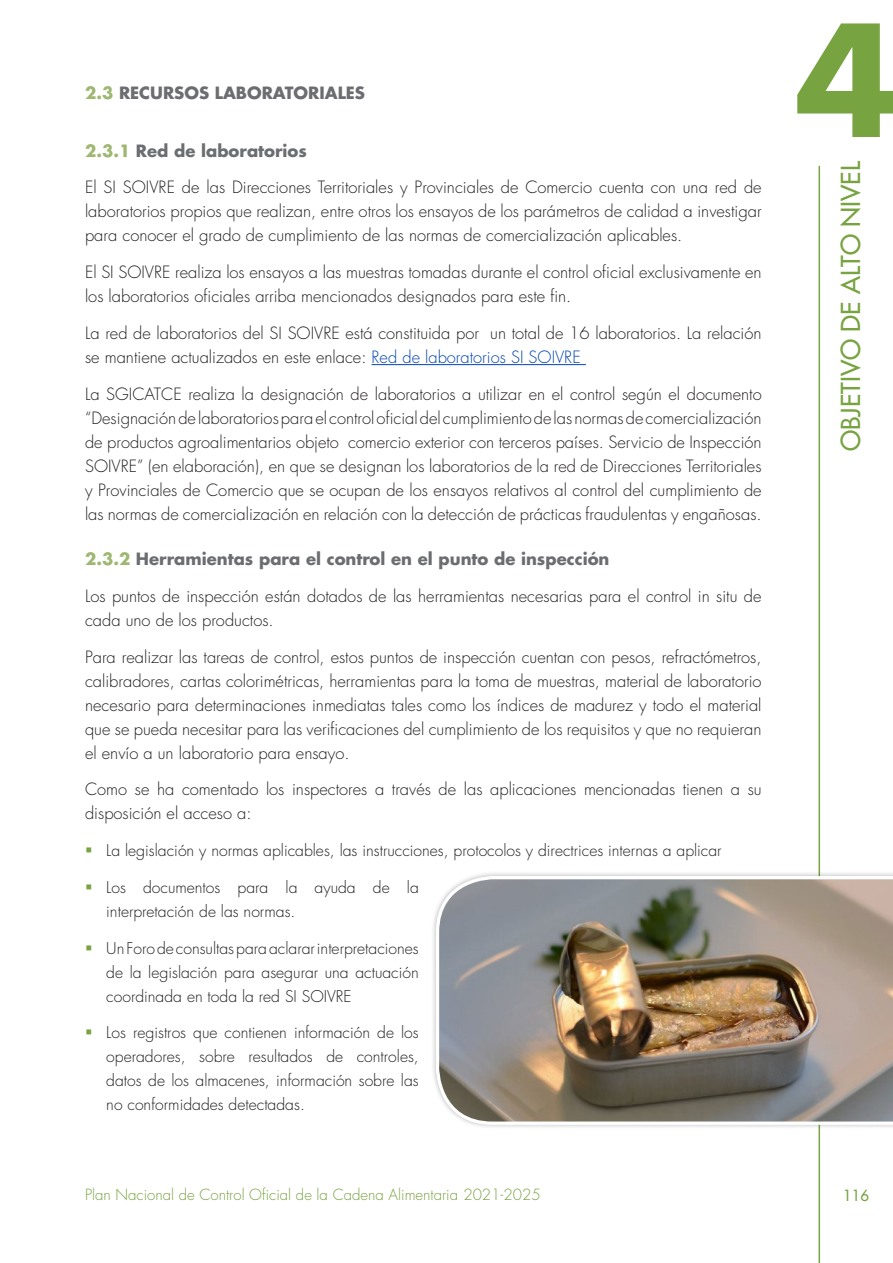
<style>
.page{position:relative;width:893px;height:1263px;background:#fff}
.page>*{position:absolute;margin:0;border:0;box-sizing:border-box;transform-origin:0 0}
.t1{font:700 150.6px "Futura Std";color:#78a341}
.t2{font:500 25.5px "Futura Std";color:#78a341}
.t3{font:300 16.5px/24px "Futura Std";color:#231f20}
.LADILLO_3{font:700 16.5px "Futura Std";color:#6c6d70}
.LADILLO_2_OK{font:700 16.5px "Futura Std";color:#6c6d70}
.t4{font:300 15.75px/24px "Futura Std";color:#231f20;text-align:justify}
.t5{font:300 15px "Futura Std";color:#78a341}
.t6{font:500 15px "Futura Std";color:#78a341}
.s1{color:#9eb771}
.s2{color:#0044ae}
</style>
<div class="page">
<hr style="left:819px;top:166px;width:1px;height:1097px;background:#78a341">
<hr style="left:372px;top:364px;width:214px;height:1px;background:#0044ae">
<div style="left:431px;top:871px;width:462px;height:259px;background:#231f20;opacity:.3"></div>
<img style="left:436px;top:876px;width:457px;height:249px">
<p class="LADILLO_2_OK" style="left:85px;top:81px;width:282px"><span class="s1">2.3</span> RECURSOS LABORATORIALES</p>
<p class="LADILLO_3" style="left:85px;top:140px;width:223px"><span class="s1">2.3.1</span> Red de laboratorios</p>
<p class="t3" style="left:85px;top:176px;width:678px;text-align:justify">El SI SOIVRE de las Direcciones Territoriales y Provinciales de Comercio cuenta con una red de laboratorios propios que realizan, entre otros los ensayos de los parámetros de calidad a investigar para conocer el grado de cumplimiento de las normas de comercialización aplicables.</p>
<p class="t3" style="left:85px;top:261px;width:678px">El SI SOIVRE realiza los ensayos a las muestras tomadas durante el control oficial exclusivamente en los laboratorios oficiales arriba mencionados designados para este fin.</p>
<p class="t3" style="left:85px;top:321px;width:678px">La red de laboratorios del SI SOIVRE está constituida por un total de 16 laboratorios. La relación se mantiene actualizados en este enlace: <span class="s2">Red de laboratorios SI SOIVRE</span></p>
<p class="t3" style="left:85px;top:382px;width:678px;text-align:justify">La SGICATCE realiza la designación de laboratorios a utilizar en el control según el documento “Designación de laboratorios para el control oficial del cumplimiento de las normas de comercialización de productos agroalimentarios objeto comercio exterior con terceros países. Servicio de Inspección SOIVRE” (en elaboración), en que se designan los laboratorios de la red de Direcciones Territoriales y Provinciales de Comercio que se ocupan de los ensayos relativos al control del cumplimiento de las normas de comercialización en relación con la detección de prácticas fraudulentas y engañosas.</p>
<p class="LADILLO_3" style="left:85px;top:548px;width:526px"><span class="s1">2.3.2</span> Herramientas para el control en el punto de inspección</p>
<p class="t3" style="left:85px;top:584px;width:678px">Los puntos de inspección están dotados de las herramientas necesarias para el control in situ de cada uno de los productos.</p>
<p class="t3" style="left:85px;top:645px;width:678px;text-align:justify">Para realizar las tareas de control, estos puntos de inspección cuentan con pesos, refractómetros, calibradores, cartas colorimétricas, herramientas para la toma de muestras, material de laboratorio necesario para determinaciones inmediatas tales como los índices de madurez y todo el material que se pueda necesitar para las verificaciones del cumplimiento de los requisitos y que no requieran el envío a un laboratorio para ensayo.</p>
<p class="t3" style="left:85px;top:778px;width:678px">Como se ha comentado los inspectores a través de las aplicaciones mencionadas tienen a su disposición el acceso a:</p>
<p class="t4" style="left:106px;top:839px;width:617px">La legislación y normas aplicables, las instrucciones, protocolos y directrices internas a aplicar</p>
<p class="t4" style="left:106px;top:875px;width:314px">Los documentos para la ayuda de la interpretación de las normas.</p>
<p class="t4" style="left:106px;top:936px;width:314px">Un Foro de consultas para aclarar interpretaciones de la legislación para asegurar una actuación coordinada en toda la red SI SOIVRE</p>
<p class="t4" style="left:106px;top:1021px;width:314px">Los registros que contienen información de los operadores, sobre resultados de controles, datos de los almacenes, información sobre las no conformidades detectadas.</p>
<h1 class="t1" style="left:795px;top:-20px;width:105px">4</h1>
<h2 class="t2" style="left:835px;top:451px;width:291px;rotate:-90deg">OBJETIVO DE ALTO NIVEL</h2>
<p class="t5" style="left:85px;top:1186px;width:457px">Plan Nacional de Control Oficial de la Cadena Alimentaria 2021-2025</p>
<p class="t6" style="left:843px;top:1186px;width:28px">116</p>
</div>
